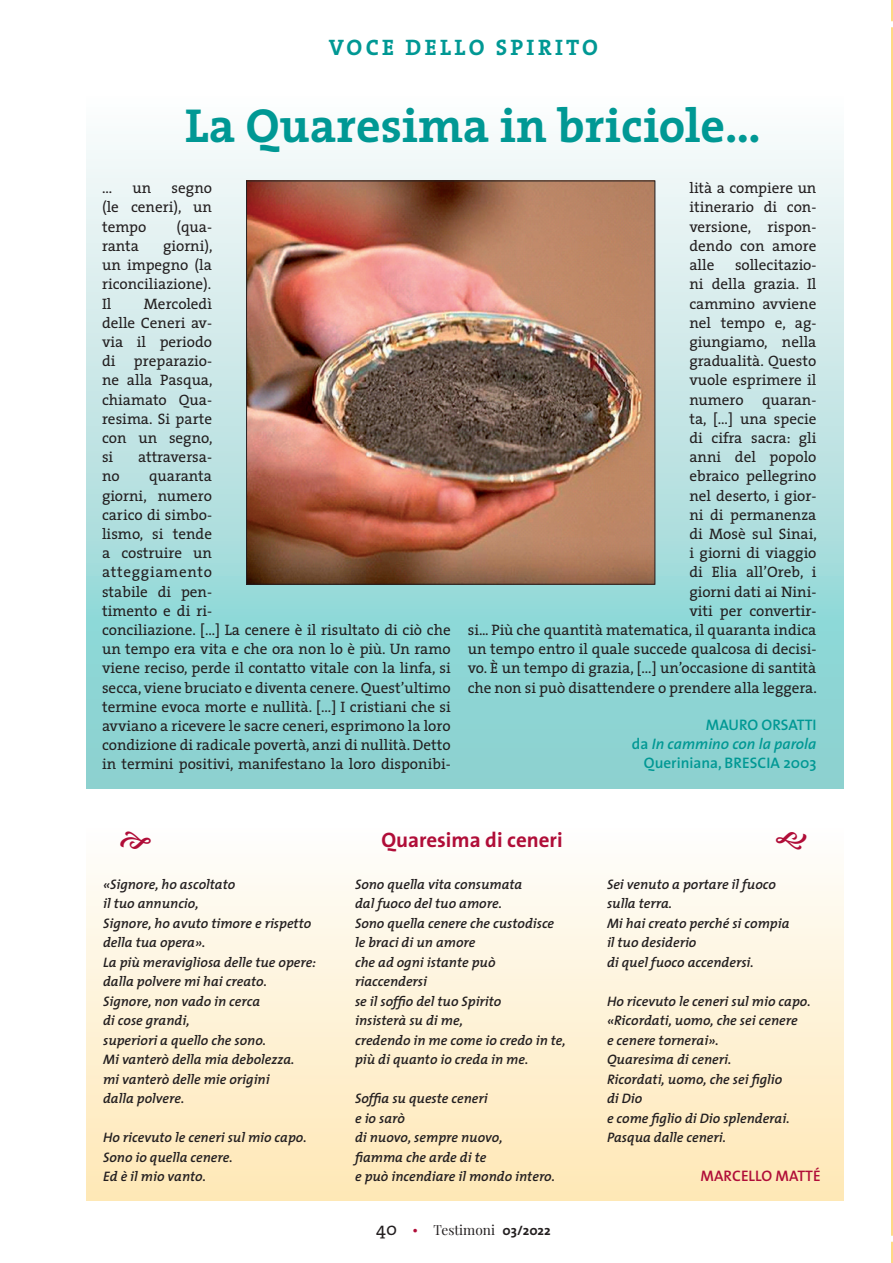
<style>
.page{position:relative;width:893px;height:1263px;background:#fff}
.page>*{position:absolute;margin:0;border:0;box-sizing:border-box;transform-origin:0 0}
.Titolo_Voce{font:700 48px "The Serif";color:#009894}
.Testatina_voce{font:700 22.5px "The Serif";letter-spacing:.145em;color:#009894}
.Titoletto_Voce{font:700 21px "The Sans";color:#b00d38}
.t1{font:600 15.3px/18.6px "The Sans";color:#009894;text-align:right}
.Firma_articoli{font:600 15.3px "The Sans";color:#b00d38}
.Normale_Voce{font:15.15px/19.2px "The Serif";color:#231f20;text-align:justify}
.t2{font:italic 600 13.8px/19.5px "The Mix";color:#231f20}
.t3{font:13.65px "Playfair Display";color:#231f20}
.s1{font-style:italic}
.s2{font-family:"The Serif";font-size:18px}
.s3{font-family:"The Serif";font-size:15px;color:#b00d38}
.s4{font-family:"The Sans";font-weight:700}
</style>
<div class="page">
<hr style="left:892px;top:0;width:1px;height:1263px;background:#fed984">
<svg style="left:891px;top:21px;width:2px;height:1221px"></svg>
<div style="left:86px;top:825px;width:757px;height:376px;background:linear-gradient(to bottom,#fefefd,#ffe8b5)"></div>
<svg style="left:86px;top:145px;width:757px;height:644px;background:#afdedd"></svg>
<img style="left:248px;top:182px;width:405px;height:401px">
<svg style="left:120px;top:832px;width:31px;height:17px"></svg>
<svg style="left:776px;top:832px;width:31px;height:17px"></svg>
<p class="Testatina_voce" style="left:329px;top:28px;width:271px">VOCE DELLO SPIRITO</p>
<p class="Titolo_Voce" style="left:185px;top:85px;width:577px">La Quaresima in briciole…</p>
<p class="Normale_Voce" style="left:102px;top:178px;width:112px;text-indent:70px">segno (le ceneri), un tempo</p>
<p class="Normale_Voce" style="left:102px;top:178px;width:12px">…</p>
<p class="Normale_Voce" style="left:133px;top:178px;width:20px">un</p>
<p class="Normale_Voce" style="left:176px;top:216px;width:37px">(qua-</p>
<p class="Normale_Voce" style="left:102px;top:236px;width:112px;text-indent:61px">giorni), un impegno (la riconciliazione).</p>
<p class="Normale_Voce" style="left:102px;top:293px;width:11px">Il</p>
<p class="Normale_Voce" style="left:102px;top:236px;width:38px">ranta</p>
<p class="Normale_Voce" style="left:102px;top:293px;width:112px;text-indent:42px">Mercoledì delle Ceneri av&shy;via il periodo di preparazio&shy;ne alla Pasqua, chiamato Qua&shy;resima. Si parte con un segno, si</p>
<p class="Normale_Voce" style="left:138px;top:447px;width:76px">attraversa-</p>
<p class="Normale_Voce" style="left:102px;top:466px;width:350px;text-align:left;text-indent:47px">quaranta<br>giorni, numero<br>carico di simbo-<br>lismo, si tende<br>a costruire un<br>atteggiamento<br>stabile di pen-<br>timento e di ri-<br>conciliazione. […] La cenere è il risultato di ciò che un tempo era vita e che ora non lo è più. Un ramo viene reciso, perde il contatto vitale con la linfa, si secca, viene bruciato e diventa cenere. Quest’ultimo termine evoca morte e nullità. […] I cristiani che si avviano a ricevere le sacre ceneri, esprimono la loro condizione di radicale povertà, anzi di nullità. Detto in termini positivi, manifestano la loro disponibi-</p>
<p class="Normale_Voce" style="left:102px;top:466px;width:19px">no</p>
<p class="Normale_Voce" style="left:689px;top:178px;width:129px">lità a compiere un itinerario di con&shy;versione, rispon&shy;dendo con amore alle</p>
<p class="Normale_Voce" style="left:468px;top:255px;width:351px;text-align:right">sollecitazio-<br>ni della grazia. Il<br>cammino avviene<br>nel tempo e, ag-<br>giungiamo, nella<br>gradualità. Questo<br>vuole esprimere il<br>numero quaran-<br>ta, […] una specie<br>di cifra sacra: gli<br>anni del popolo<br>ebraico pellegrino<br>nel deserto, i gior-<br>ni di permanenza<br>di Mosè sul Sinai,<br>i giorni di viaggio<br>di Elia all’Oreb, i<br>giorni dati ai Nini-<br>viti per convertir-<br>si... Più che quantità matematica, il quaranta indica un tempo entro il quale succede qualcosa di decisi&shy;vo. È un tempo di grazia, […] un’occasione di santità che non si può disattendere o prendere alla leggera.</p>
<p class="t1" style="left:632px;top:715px;width:186px">MAURO ORSATTI<br>da <span class="s1">In cammino con la parola<br></span>Queriniana, BRESCIA 2003</p>
<p class="t2" style="left:103px;top:874px;width:134px">«Signore, ho ascoltato il tuo annuncio,</p>
<p class="t2" style="left:103px;top:913px;width:210px">Signore, ho avuto timore e rispetto</p>
<p class="t2" style="left:103px;top:932px;width:104px">della tua opera».</p>
<p class="t2" style="left:103px;top:952px;width:214px">La più meravigliosa delle tue opere:</p>
<p class="t2" style="left:103px;top:971px;width:165px">dalla polvere mi hai creato.</p>
<p class="t2" style="left:103px;top:991px;width:159px">Signore, non vado in cerca di cose grandi,</p>
<p class="t2" style="left:103px;top:1030px;width:164px">superiori a quello che sono.</p>
<p class="t2" style="left:103px;top:1049px;width:193px">Mi vanterò della mia debolezza.</p>
<p class="t2" style="left:103px;top:1069px;width:168px">mi vanterò delle mie origini dalla polvere.</p>
<p class="t2" style="left:103px;top:1127px;width:205px">Ho ricevuto le ceneri sul mio capo.</p>
<p class="t2" style="left:103px;top:1147px;width:131px">Sono io quella cenere.</p>
<p class="t2" style="left:103px;top:1166px;width:104px">Ed è il mio vanto.</p>
<p class="Titoletto_Voce" style="left:381px;top:822px;width:183px">Quaresima di ceneri</p>
<p class="t2" style="left:355px;top:874px;width:169px">Sono quella vita consumata</p>
<p class="t2" style="left:355px;top:893px;width:148px">dal fuoco del tuo amore.</p>
<p class="t2" style="left:355px;top:913px;width:201px">Sono quella cenere che custodisce</p>
<p class="t2" style="left:355px;top:932px;width:122px">le braci di un amore</p>
<p class="t2" style="left:355px;top:952px;width:142px">che ad ogni istante può riaccendersi</p>
<p class="t2" style="left:355px;top:991px;width:148px">se il soffio del tuo Spirito</p>
<p class="t2" style="left:355px;top:1010px;width:109px">insisterà su di me,</p>
<p class="t2" style="left:355px;top:1030px;width:212px">credendo in me come io credo in te,</p>
<p class="t2" style="left:355px;top:1049px;width:175px">più di quanto io creda in me.</p>
<p class="t2" style="left:355px;top:1088px;width:134px">Soffia su queste ceneri</p>
<p class="t2" style="left:355px;top:1108px;width:51px">e io sarò</p>
<p class="t2" style="left:355px;top:1127px;width:149px">di nuovo, sempre nuovo,</p>
<p class="t2" style="left:355px;top:1147px;width:133px">fiamma che arde di te</p>
<p class="t2" style="left:355px;top:1166px;width:201px">e può incendiare il mondo intero.</p>
<p class="t3" style="left:376px;top:1219px;width:176px"><span class="s2">40</span> <span class="s3">•</span> Testimoni <span class="s4">03/2022</span></p>
<p class="t2" style="left:607px;top:874px;width:170px">Sei venuto a portare il fuoco sulla terra.</p>
<p class="t2" style="left:607px;top:913px;width:184px">Mi hai creato perché si compia</p>
<p class="t2" style="left:607px;top:932px;width:91px">il tuo desiderio</p>
<p class="t2" style="left:607px;top:952px;width:148px">di quel fuoco accendersi.</p>
<p class="t2" style="left:607px;top:991px;width:205px">Ho ricevuto le ceneri sul mio capo.</p>
<p class="t2" style="left:607px;top:1010px;width:192px">«Ricordati, uomo, che sei cenere</p>
<p class="t2" style="left:607px;top:1030px;width:113px">e cenere tornerai».</p>
<p class="t2" style="left:607px;top:1049px;width:126px">Quaresima di ceneri.</p>
<p class="t2" style="left:607px;top:1069px;width:177px">Ricordati, uomo, che sei figlio di Dio</p>
<p class="t2" style="left:607px;top:1108px;width:184px">e come figlio di Dio splenderai.</p>
<p class="t2" style="left:607px;top:1127px;width:121px">Pasqua dalle ceneri.</p>
<p class="Firma_articoli" style="left:701px;top:1163px;width:122px">MARCELLO MATTÉ</p>
</div>
